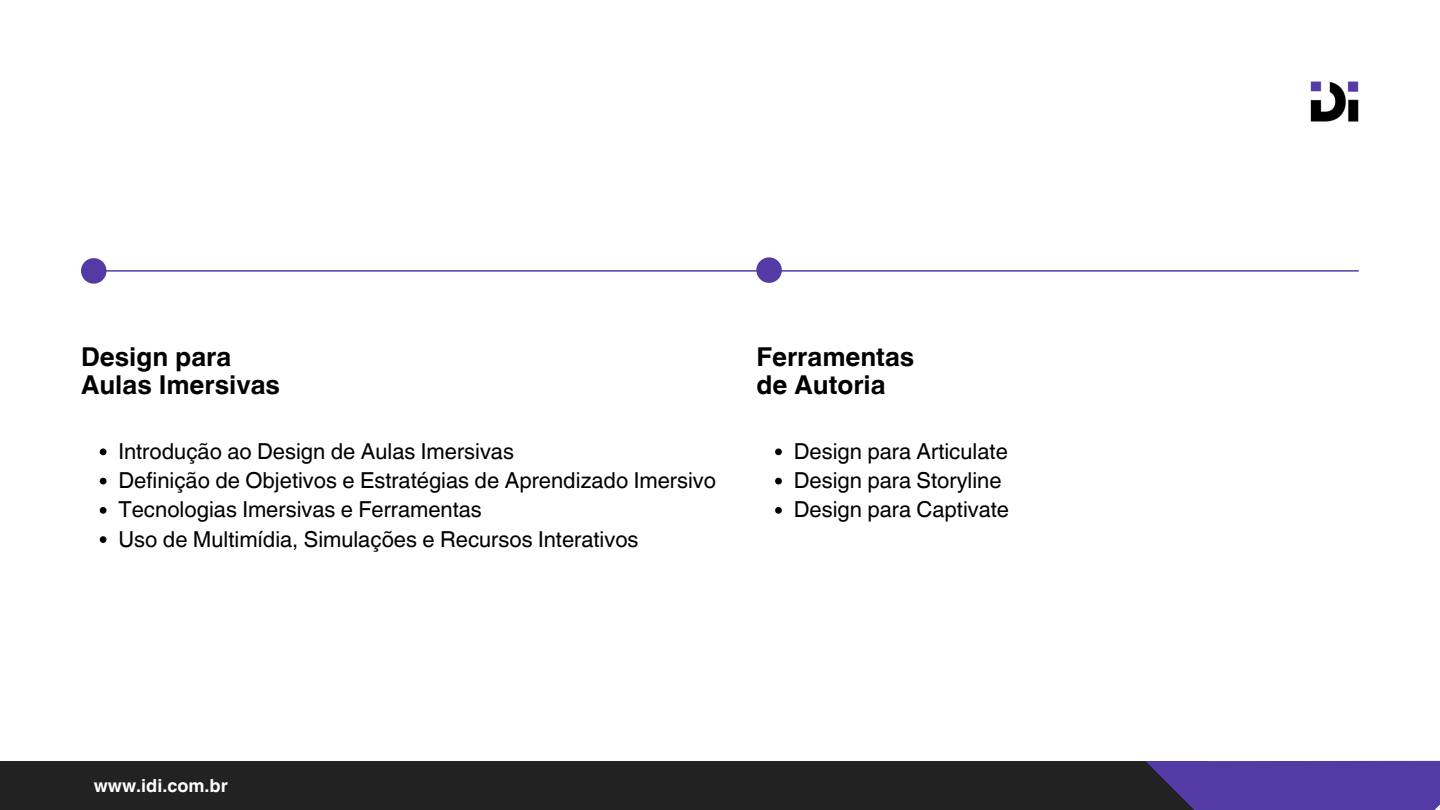
<style>
.page{position:relative;width:1440px;height:810px;background:#fff}
.page>*{position:absolute;margin:0;border:0;box-sizing:border-box;transform-origin:0 0}
.t1{font:700 26px/28.5px "Helvetica World";color:#000}
.t2{font:22px "Helvetica World";color:#000}
.t3{font:700 18px "Helvetica World";color:#fff}
</style>
<div class="page">
<hr style="left:94px;top:270px;width:1264px;height:2px;background:#543aa4">
<div style="left:81px;top:258px;width:25px;height:26px;background:#543aa4;border-radius:50%"></div>
<div style="left:756px;top:257px;width:26px;height:26px;background:#543aa4;border-radius:50%"></div>
<div style="left:0;top:761px;width:1208px;height:49px;background:#222"></div>
<svg style="left:1146px;top:761px;width:294px;height:49px"></svg>
<svg style="left:100px;top:448px;width:6px;height:7px"></svg>
<svg style="left:100px;top:478px;width:6px;height:6px"></svg>
<svg style="left:100px;top:507px;width:6px;height:7px"></svg>
<svg style="left:100px;top:536px;width:6px;height:7px"></svg>
<svg style="left:775px;top:448px;width:7px;height:7px"></svg>
<svg style="left:775px;top:478px;width:7px;height:6px"></svg>
<svg style="left:775px;top:507px;width:7px;height:7px"></svg>
<img style="left:1310px;top:81px;width:49px;height:41px">
<p class="t1" style="left:81px;top:340px;width:201px">Design para<br>Aulas Imersivas</p>
<h1 class="t2" style="left:118px;top:438px;width:397px">Introdução ao Design de Aulas Imersivas</h1>
<h1 class="t2" style="left:118px;top:468px;width:599px">Definição de Objetivos e Estratégias de Aprendizado Imersivo</h1>
<p class="t2" style="left:118px;top:497px;width:365px">Tecnologias Imersivas e Ferramentas</p>
<p class="t2" style="left:118px;top:526px;width:522px">Uso de Multimídia, Simulações e Recursos Interativos</p>
<p class="t1" style="left:756px;top:340px;width:159px">Ferramentas de Autoria</p>
<p class="t2" style="left:794px;top:438px;width:216px">Design para Articulate</p>
<p class="t2" style="left:794px;top:468px;width:209px">Design para Storyline</p>
<p class="t2" style="left:794px;top:497px;width:217px">Design para Captivate</p>
<p class="t3" style="left:94px;top:770px;width:136px">www.idi.com.br</p>
</div>
